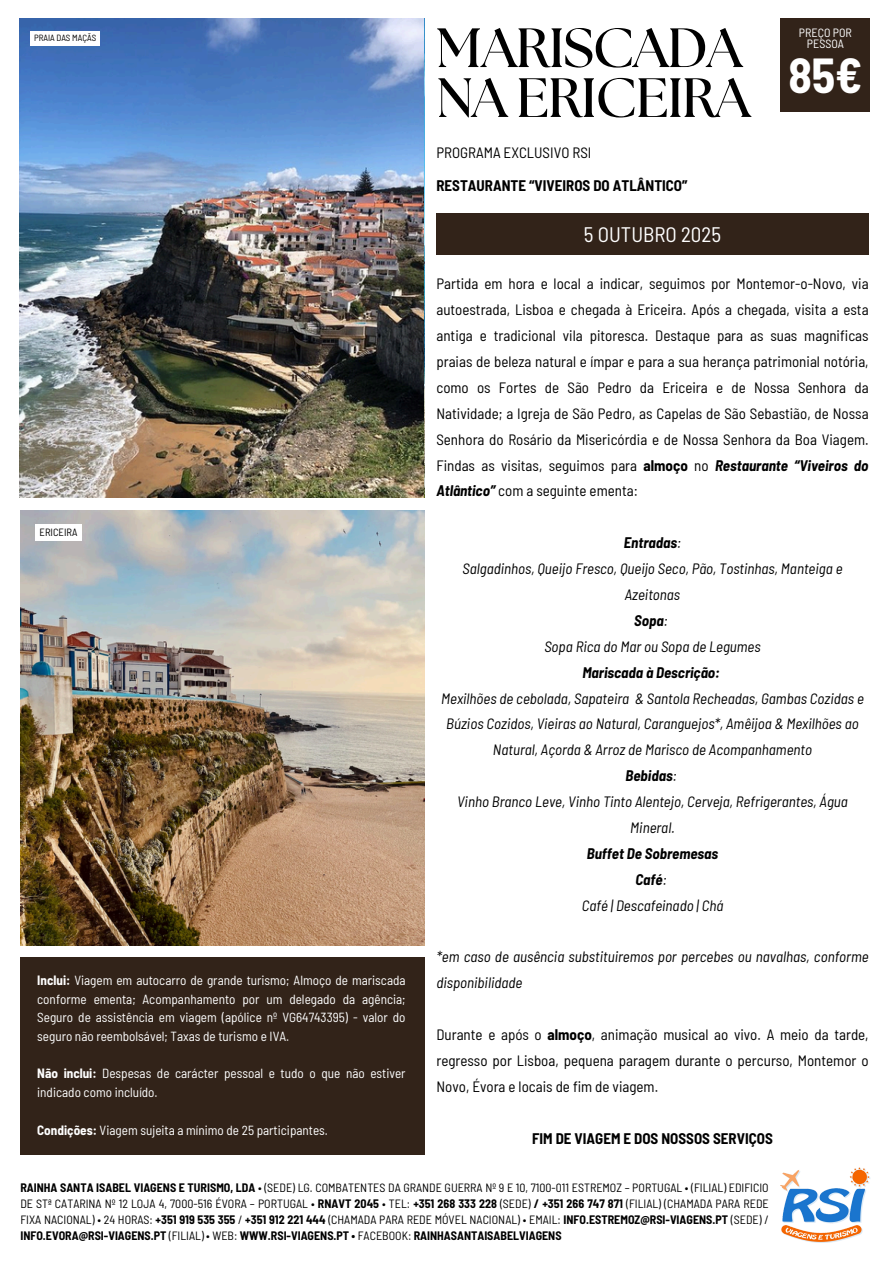
<style>
.page{position:relative;width:894px;height:1264px;background:#fff}
.page>*{position:absolute;margin:0;border:0;box-sizing:border-box;transform-origin:0 0}
.t1{font:700 55.2px/49.9px "The Seasons";letter-spacing:-.02em;color:#000}
.t2{font:700 semi-condensed 48px "Barlow";color:#fff}
.t3{font:semi-condensed 21px "Barlow";color:#fff}
.t4{font:semi-condensed 15px/25.8px "Barlow";color:#000;text-align:justify}
.t5{font:italic semi-condensed 15px/25.8px "Barlow";color:#000;text-align:center}
.t6{font:700 semi-condensed 15px "Barlow";color:#000}
.t7{font:semi-condensed 13.2px/18.8px "Barlow";color:#fff;text-align:justify}
.t8{font:semi-condensed 12px/16px "Barlow";color:#000;text-align:justify}
.t9{font:semi-condensed 12px/11.2px "Barlow";color:#fff;text-align:center}
.t10{font:semi-condensed 10.5px "Barlow";color:#000}
.t11{font:semi-condensed 9px "Barlow";color:#000}
.s1{font-weight:700}
.s2{font-weight:700;font-style:italic}
</style>
<div class="page">
<img style="left:780px;top:1167px;width:90px;height:75px">
<div style="left:20px;top:957px;width:404px;height:197px;background:#322319"></div>
<div style="left:436px;top:214px;width:432px;height:41px;background:#322319"></div>
<div style="left:780px;top:18px;width:90px;height:93px;background:#322319"></div>
<img style="left:20px;top:510px;width:404px;height:435px">
<img style="left:19px;top:18px;width:404px;height:480px">
<div style="left:35px;top:524px;width:47px;height:17px;background:#fff"></div>
<div style="left:30px;top:31px;width:70px;height:14px;background:#fff"></div>
<h5 class="t11" style="left:34px;top:32px;width:64px">PRAIA DAS MAÇÃS</h5>
<p class="t10" style="left:33px;top:30px;width:39px">ERICEIRA</p>
<p class="t1" style="left:436px;top:25px;width:315px">MARISCADA<br>NA ERICEIRA</p>
<p class="t9" style="left:798px;top:26px;width:54px">PREÇO POR<br>PESSOA</p>
<p class="t2" style="left:788px;top:45px;width:76px">85€</p>
<h5 class="t4" style="left:436px;top:139px;width:156px">PROGRAMA EXCLUSIVO RSI</h5>
<h2 class="t6" style="left:436px;top:176px;width:252px">RESTAURANTE “VIVEIROS DO ATLÂNTICO”</h2>
<p class="t3" style="left:583px;top:221px;width:139px">5 OUTUBRO 2025</p>
<p class="t4" style="left:436px;top:270px;width:433px">Partida em hora e local a indicar, seguimos por Montemor-o-Novo, via autoestrada, Lisboa e chegada à Ericeira. Após a chegada, visita a esta antiga e tradicional vila pitoresca. Destaque para as suas magnificas praias de beleza natural e ímpar e para a sua herança patrimonial notória, como os Fortes de São Pedro da Ericeira e de Nossa Senhora da Natividade; a Igreja de São Pedro, as Capelas de São Sebastião, de Nossa Senhora do Rosário da Misericórdia e de Nossa Senhora da Boa Viagem.<br>Findas as visitas, seguimos para <span class="s1">almoço</span> no <span class="s2">Restaurante “Viveiros do Atlântico”</span> com a seguinte ementa:</p>
<p class="t5" style="left:441px;top:529px;width:424px"><span class="s1">Entradas</span>:<br>Salgadinhos, Queijo Fresco, Queijo Seco, Pão, Tostinhas, Manteiga e Azeitonas<br><span class="s1">Sopa</span>:<br>Sopa Rica do Mar ou Sopa de Legumes<br><span class="s1">Mariscada à Descrição:<br></span>Mexilhões de cebolada, Sapateira &amp; Santola Recheadas, Gambas Cozidas e Búzios Cozidos, Vieiras ao Natural, Caranguejos*, Amêijoa &amp; Mexilhões ao Natural, Açorda &amp; Arroz de Marisco de Acompanhamento<br><span class="s1">Bebidas</span>:<br>Vinho Branco Leve, Vinho Tinto Alentejo, Cerveja, Refrigerantes, Água Mineral.<br><span class="s1">Buffet De Sobremesas<br>Café</span>:<br>Café | Descafeinado | Chá</p>
<p class="t5" style="left:436px;top:943px;width:433px;text-align:left">*em caso de ausência substituiremos por percebes ou navalhas, conforme disponibilidade</p>
<p class="t4" style="left:436px;top:1021px;width:433px">Durante e após o <span class="s1">almoço</span>, animação musical ao vivo. A meio da tarde, regresso por Lisboa, pequena paragem durante o percurso, Montemor o Novo, Évora e locais de fim de viagem.</p>
<p class="t6" style="left:532px;top:1128px;width:242px">FIM DE VIAGEM E DOS NOSSOS SERVIÇOS</p>
<h1 class="t8" style="left:20px;top:1179px;width:749px"><span class="s1">RAINHA SANTA ISABEL VIAGENS E TURISMO, LDA</span> • (SEDE) LG. COMBATENTES DA GRANDE GUERRA Nº 9 E 10, 7100-011 ESTREMOZ – PORTUGAL • (FILIAL) EDIFICIO DE STª CATARINA Nº 12 LOJA 4, 7000-516 ÉVORA – PORTUGAL • <span class="s1">RNAVT 2045</span> • TEL: <span class="s1">+351 268 333 228</span> (SEDE) <span class="s1">/ +351 266 747 871</span> (FILIAL) (CHAMADA PARA REDE FIXA NACIONAL) • 24 HORAS: <span class="s1">+351 919 535 355</span> / <span class="s1">+351 912 221 444</span> (CHAMADA PARA REDE MÓVEL NACIONAL) • EMAIL: <span class="s1">INFO.ESTREMOZ@RSI-VIAGENS.PT</span> (SEDE) / <span class="s1">INFO.EVORA@RSI-VIAGENS.PT</span> (FILIAL) • WEB: <span class="s1">WWW.RSI-VIAGENS.PT •</span> FACEBOOK: <span class="s1">RAINHASANTAISABELVIAGENS</span></h1>
<h5 class="t10" style="left:40px;top:525px;width:39px">ERICEIRA</h5>
<h6 class="t7" style="left:37px;top:970px;width:370px"><span class="s1">Inclui:</span> Viagem em autocarro de grande turismo; Almoço de mariscada conforme ementa; Acompanhamento por um delegado da agência; Seguro de assistência em viagem (apólice nº VG64743395) - valor do seguro não reembolsável; Taxas de turismo e IVA.</h6>
<h4 class="t7" style="left:37px;top:1063px;width:370px"><span class="s1">Não inclui:</span> Despesas de carácter pessoal e tudo o que não estiver indicado como incluído.</h4>
<h3 class="t7" style="left:37px;top:1119px;width:292px"><span class="s1">Condições:</span> Viagem sujeita a mínimo de 25 participantes.</h3>
</div>
